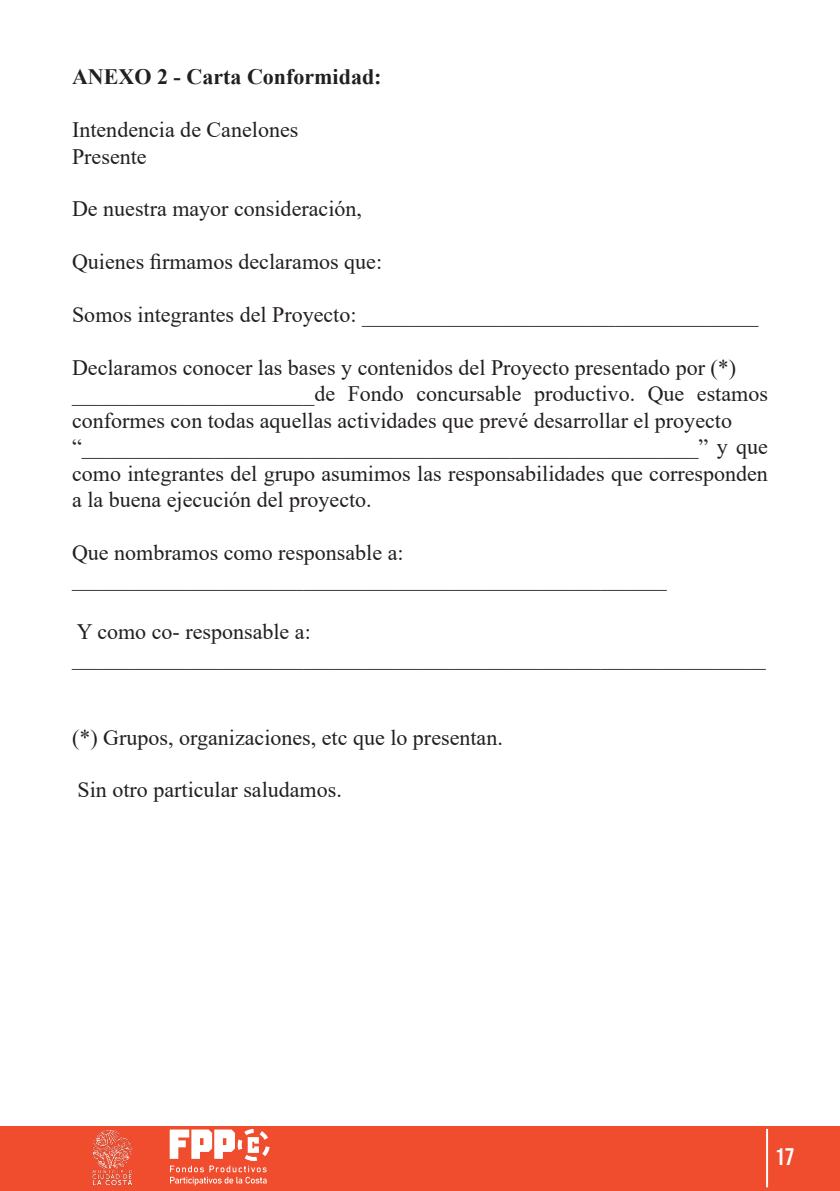
<style>
.page{position:relative;width:840px;height:1191px;background:#fff}
.page>*{position:absolute;margin:0;border:0;box-sizing:border-box;transform-origin:0 0}
.t1{font:24px "Bebas Neue";color:#fff}
.t2{font:22px/26.4px "Times New Roman";color:#231f20}
.t3{font:700 22px "Times New Roman";color:#231f20}
</style>
<div class="page">
<div style="left:0;top:1126px;width:839px;height:64px;background:#ef4d2e"></div>
<svg style="left:170px;top:1129px;width:100px;height:56px"></svg>
<img style="left:72px;top:1129px;width:72px;height:62px">
<hr style="left:765px;top:1128px;width:2px;height:59px;background:#fff">
<p class="t3" style="left:72px;top:61px;width:311px">ANEXO 2 - Carta Conformidad:</p>
<p class="t2" style="left:72px;top:116px;width:228px">Intendencia de Canelones</p>
<p class="t2" style="left:72px;top:142px;width:76px">Presente</p>
<p class="t2" style="left:72px;top:195px;width:291px">De nuestra mayor consideración,</p>
<p class="t2" style="left:72px;top:248px;width:311px">Quienes firmamos declaramos que:</p>
<p class="t2" style="left:72px;top:301px;width:687px">Somos integrantes del Proyecto: ____________________________________</p>
<p class="t2" style="left:72px;top:353px;width:665px">Declaramos conocer las bases y contenidos del Proyecto presentado por (*)</p>
<p class="t2" style="left:72px;top:380px;width:697px">______________________de Fondo concursable productivo. Que estamos conformes con todas aquellas actividades que prevé desarrollar el proyecto</p>
<p class="t2" style="left:72px;top:433px;width:697px;text-align:justify">“________________________________________________________” y que como integrantes del grupo asumimos las responsabilidades que corresponden a la buena ejecución del proyecto.</p>
<p class="t2" style="left:72px;top:538px;width:333px">Que nombramos como responsable a:</p>
<p class="t2" style="left:72px;top:565px;width:595px">______________________________________________________</p>
<p class="t2" style="left:77px;top:617px;width:235px">Y como co- responsable a:</p>
<p class="t2" style="left:72px;top:644px;width:694px">_______________________________________________________________</p>
<p class="t2" style="left:72px;top:723px;width:432px">(*) Grupos, organizaciones, etc que lo presentan.</p>
<p class="t2" style="left:78px;top:776px;width:265px">Sin otro particular saludamos.</p>
<p class="t1" style="left:774px;top:1143px;width:21px">17</p>
</div>
